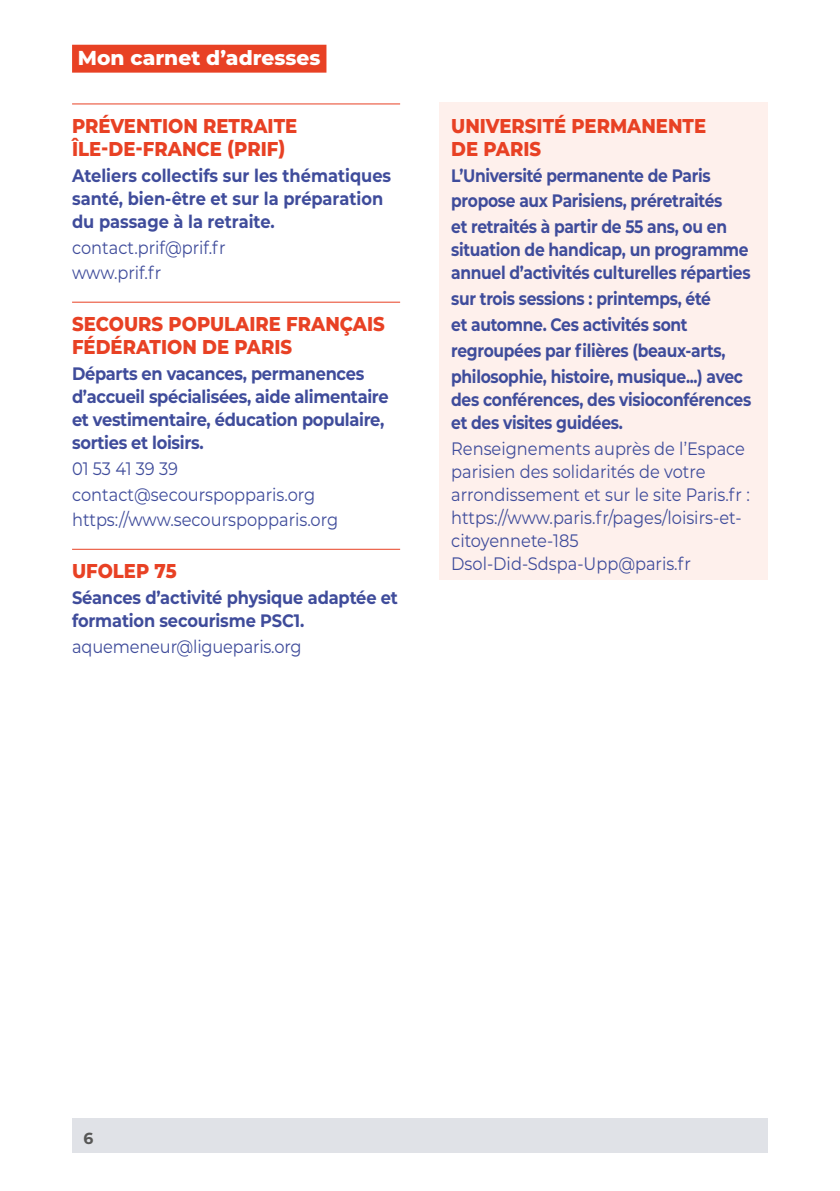
<style>
.page{position:relative;width:840px;height:1191px;background:#fff}
.page>*{position:absolute;margin:0;border:0;box-sizing:border-box;transform-origin:0 0}
.t1{font:800 20.2px "Montserrat";color:#fff}
.t2{font:800 20px/23px "Montserrat";color:#e84124;scale:.9 1}
.t3{font:700 18px/25.8px "Montserrat";letter-spacing:-.02em;color:#3f4c9b;scale:.86 1}
.t4{font:18px/23px "Montserrat";color:#3f4c9b;scale:.9 1}
.t5{font:700 18px/23px "Montserrat";letter-spacing:-.02em;color:#3f4c9b;scale:.9 1}
.t6{font:700 18px/23px "Montserrat";color:#3f4c9b;scale:.9 1}
.t7{font:700 16px "Montserrat";color:#575756}
</style>
<div class="page">
<div style="left:72px;top:45px;width:254px;height:28px;background:#e84124"></div>
<div style="left:72px;top:1119px;width:695px;height:34px;background:#e0e2e7"></div>
<hr style="left:72px;top:103px;width:328px;height:1px;background:#e84124">
<hr style="left:72px;top:302px;width:328px;height:1px;background:#e84124">
<hr style="left:72px;top:549px;width:328px;height:1px;background:#e84124">
<div style="left:439px;top:102px;width:328px;height:64px;background:#fef0ec"></div>
<div style="left:439px;top:158px;width:328px;height:34px;background:#fef0ec"></div>
<div style="left:439px;top:184px;width:328px;height:34px;background:#fef0ec"></div>
<div style="left:439px;top:210px;width:328px;height:79px;background:#fef0ec"></div>
<div style="left:439px;top:282px;width:328px;height:33px;background:#fef0ec"></div>
<div style="left:439px;top:308px;width:328px;height:33px;background:#fef0ec"></div>
<div style="left:439px;top:334px;width:328px;height:33px;background:#fef0ec"></div>
<div style="left:439px;top:359px;width:328px;height:80px;background:#fef0ec"></div>
<div style="left:439px;top:431px;width:328px;height:149px;background:#fef0ec"></div>
<p class="t1" style="left:78px;top:43px;width:244px">Mon carnet d’adresses</p>
<p class="t2" style="left:72px;top:113px;width:251px">PRÉVENTION RETRAITE<br>ÎLE-DE-FRANCE (PRIF)</p>
<p class="t6" style="left:72px;top:163px;width:356px">Ateliers collectifs sur les thématiques santé, bien-être et sur la préparation du passage à la retraite.</p>
<p class="t4" style="left:72px;top:233px;width:172px;line-height:25.8px">contact.prif@prif.fr www.prif.fr</p>
<p class="t2" style="left:72px;top:311px;width:349px">SECOURS POPULAIRE FRANÇAIS<br>FÉDÉRATION DE PARIS</p>
<p class="t5" style="left:72px;top:361px;width:353px">Départs en vacances, permanences d’accueil spécialisées, aide alimentaire et vestimentaire, éducation populaire, sorties et loisirs.</p>
<p class="t4" style="left:72px;top:455px;width:297px;line-height:25.8px">01 53 41 39 39 contact@secourspopparis.org https://www.secourspopparis.org</p>
<p class="t2" style="left:72px;top:558px;width:118px">UFOLEP 75</p>
<p class="t5" style="left:72px;top:585px;width:363px">Séances d’activité physique adaptée et formation secourisme PSC1.</p>
<p class="t4" style="left:72px;top:634px;width:256px">aquemeneur@ligueparis.org</p>
<p class="t2" style="left:451px;top:113px;width:284px">UNIVERSITÉ PERMANENTE<br>DE PARIS</p>
<p class="t3" style="left:451px;top:161px;width:322px">L’Université permanente de Paris propose aux Parisiens, préretraités et retraités à partir de 55 ans, ou en</p>
<p class="t3" style="left:451px;top:237px;width:349px;line-height:23px">situation de handicap, un programme annuel d’activités culturelles réparties</p>
<p class="t3" style="left:451px;top:285px;width:340px">sur trois sessions : printemps, été<br>et automne. Ces activités sont regroupées par filières (beaux-arts, philosophie, histoire, musique...) avec</p>
<p class="t3" style="left:451px;top:387px;width:350px;line-height:23px">des conférences, des visioconférences et des visites guidées.</p>
<p class="t4" style="left:451px;top:436px;width:333px">Renseignements auprès de l’Espace parisien des solidarités de votre arrondissement et sur le site Paris.fr : https://www.paris.fr/pages/loisirs-et&shy;citoyennete-185<br>Dsol-Did-Sdspa-Upp@paris.fr</p>
<p class="t7" style="left:83px;top:1126px;width:11px">6</p>
</div>
